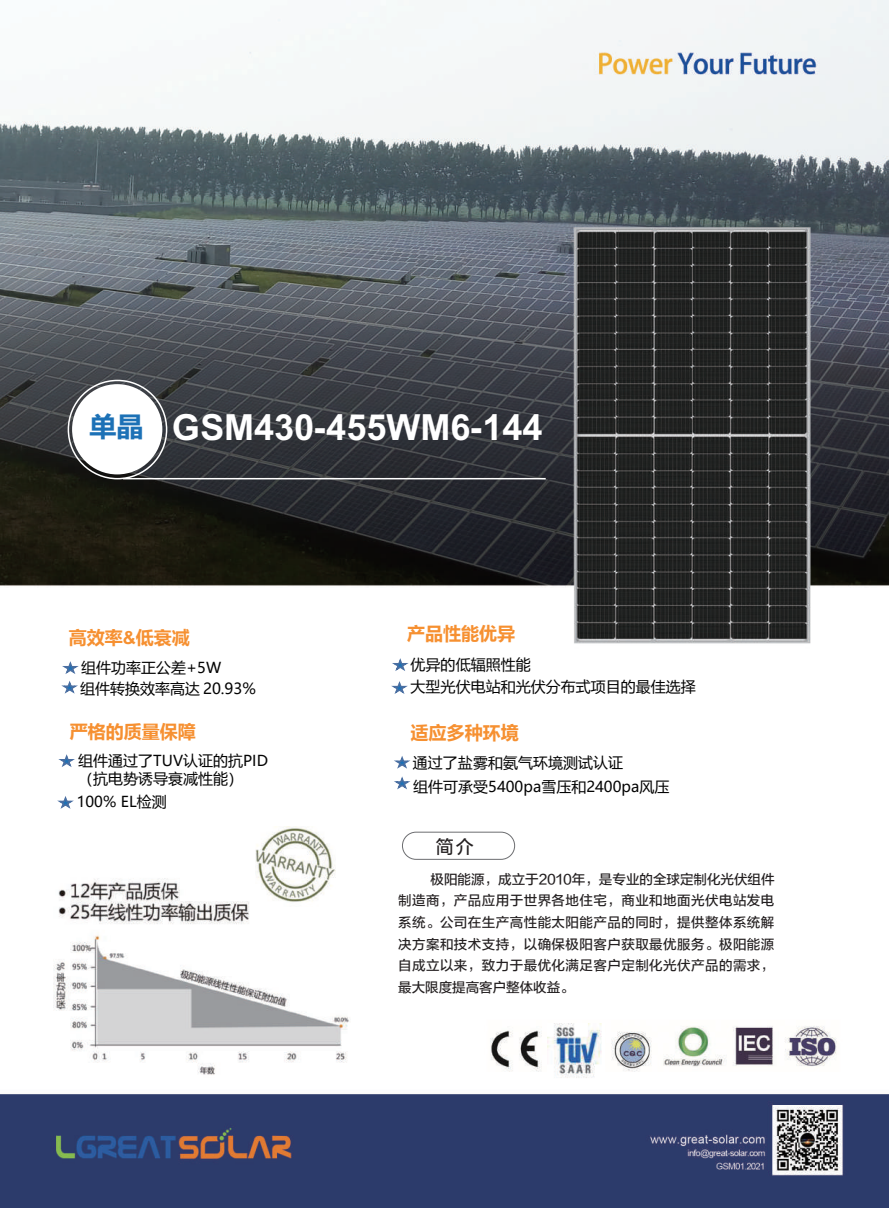
<style>
.page{position:relative;width:889px;height:1208px;background:#fff}
.page>*{position:absolute;margin:0;border:0;box-sizing:border-box;transform-origin:0 0}
.t1{font:700 36px "Arial";color:#fff}
.t2{font:700 18px "Microsoft Ya Hei";color:#f69031}
.t3{font:18px "FZLTZHUNHK GBK1 0";color:#231f20}
.t4{font:14.85px/20.2px "Microsoft Ya Hei";letter-spacing:.005em;color:#030303}
.t5{font:13.5px/21.6px "FZLTZHUNHK GBK1 0";letter-spacing:.035em;color:#231f20;text-align:justify}
.s1{font-family:"Microsoft Ya Hei";font-size:27px;color:#1c71b6}
.s2{font-family:"Arial"}
.s3{font-size:15.15px}
</style>
<div class="page">
<img style="left:0;top:0;width:889px;height:1207px">
<img style="left:533px;top:200px;width:310px;height:473px">
<div style="left:68px;top:380px;width:99px;height:99px;border:2px solid #fff;border-radius:50%"></div>
<div style="left:72px;top:384px;width:90px;height:90px;background:#fff;border-radius:50%"></div>
<hr style="left:123px;top:478px;width:422px;height:1px;background:#fff">
<img style="left:53px;top:826px;width:298px;height:251px">
<svg style="left:62px;top:661px;width:17px;height:13px"></svg>
<svg style="left:394px;top:776px;width:16px;height:13px"></svg>
<svg style="left:61px;top:680px;width:17px;height:13px"></svg>
<svg style="left:394px;top:755px;width:16px;height:13px"></svg>
<svg style="left:392px;top:658px;width:16px;height:13px"></svg>
<svg style="left:391px;top:681px;width:17px;height:13px"></svg>
<svg style="left:58px;top:754px;width:17px;height:13px"></svg>
<svg style="left:57px;top:796px;width:17px;height:13px"></svg>
<img style="left:547px;top:1023px;width:57px;height:55px">
<div style="left:402px;top:831px;width:113px;height:28px;border:1px solid #6c6d70;border-radius:14px"></div>
<h1 class="t1" style="left:89px;top:406px;width:454px"><span class="s1">单晶</span> GSM430-455WM6-144</h1>
<h2 class="t2" style="left:69px;top:624px;width:122px">高效率<span class="s2">&amp;</span>低衰减</h2>
<p class="t4" style="left:80px;top:657px;width:177px">组件功率正公差+5W<br>组件转换效率高达 <span class="s3">20.93%</span></p>
<h2 class="t2" style="left:70px;top:719px;width:127px">严格的质量保障</h2>
<p class="t4" style="left:78px;top:751px;width:191px;line-height:18px">组件通过了TUV认证的抗PID（抗电势诱导衰减性能）</p>
<p class="t4" style="left:77px;top:791px;width:92px">100% EL检测</p>
<h2 class="t2" style="left:407px;top:621px;width:109px">产品性能优异</h2>
<p class="t4" style="left:410px;top:653px;width:286px;line-height:22.2px">优异的低辐照性能<br>大型光伏电站和光伏分布式项目的最佳选择</p>
<h2 class="t2" style="left:410px;top:719px;width:109px">适应多种环境</h2>
<p class="t4" style="left:413px;top:749px;width:258px;line-height:24px">通过了盐雾和氨气环境测试认证<br>组件可承受5400pa雪压和2400pa风压</p>
<h2 class="t3" style="left:436px;top:836px;width:40px">简介</h2>
<p class="t5" style="left:398px;top:868px;width:378px;text-indent:32px">极阳能源，成立于2010年，是专业的全球定制化光伏组件制造商，产品应用于世界各地住宅，商业和地面光伏电站发电系统。公司在生产高性能太阳能产品的同时，提供整体系统解决方案和技术支持，以确保极阳客户获取最优服务。极阳能源自成立以来，致力于最优化满足客户定制化光伏产品的需求，最大限度提高客户整体收益。</p>
</div>
